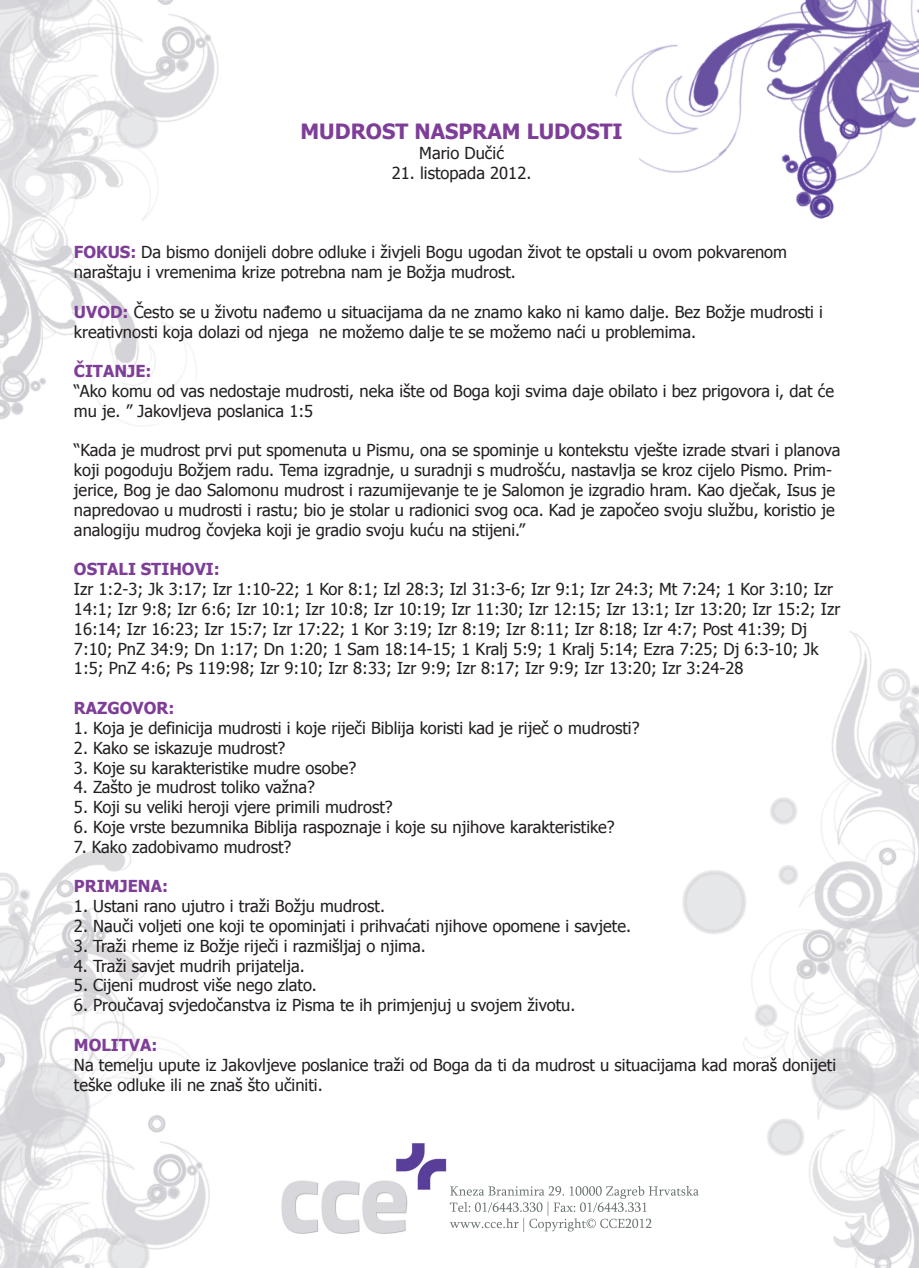
<style>
.page{position:relative;width:919px;height:1268px;background:#fff}
.page>*{position:absolute;margin:0;border:0;box-sizing:border-box;transform-origin:0 0}
.t1{font:700 21px "Tahoma";color:#7e3e98}
.t2{font:16.5px/19.8px "Tahoma";color:#231f20}
.t3{font:700 16.5px "Tahoma";color:#7e3e98}
.s1{font-weight:700;color:#7e3e98}
</style>
<div class="page">
<img style="left:0;top:0;width:918px;height:1267px">
<svg style="left:449px;top:1185px;width:249px;height:46px"></svg>
<p class="t1" style="left:300px;top:117px;width:323px">MUDROST NASPRAM LUDOSTI</p>
<p class="t2" style="left:419px;top:143px;width:86px">Mario Dučić</p>
<p class="t2" style="left:392px;top:162px;width:141px">21. listopada 2012.</p>
<p class="t2" style="left:74px;top:242px;width:714px"><span class="s1">FOKUS:</span> Da bismo donijeli dobre odluke i živjeli Bogu ugodan život te opstali u ovom pokvarenom naraštaju i vremenima krize potrebna nam je Božja mudrost.</p>
<p class="t2" style="left:74px;top:301px;width:750px"><span class="s1">UVOD:</span> Često se u životu nađemo u situacijama da ne znamo kako ni kamo dalje. Bez Božje mudrosti i kreativnosti koja dolazi od njega ne možemo dalje te se možemo naći u problemima.</p>
<p class="t3" style="left:74px;top:359px;width:79px">ČITANJE:</p>
<p class="t2" style="left:74px;top:380px;width:761px">“Ako komu od vas nedostaje mudrosti, neka ište od Boga koji svima daje obilato i bez prigovora i, dat će mu je. ” Jakovljeva poslanica 1:5</p>
<p class="t2" style="left:74px;top:440px;width:767px">“Kada je mudrost prvi put spomenuta u Pismu, ona se spominje u kontekstu vješte izrade stvari i planova koji pogoduju Božjem radu. Tema izgradnje, u suradnji s mudrošću, nastavlja se kroz cijelo Pismo. Prim&shy;jerice, Bog je dao Salomonu mudrost i razumijevanje te je Salomon je izgradio hram. Kao dječak, Isus je napredovao u mudrosti i rastu; bio je stolar u radionici svog oca. Kad je započeo svoju službu, koristio je analogiju mudrog čovjeka koji je gradio svoju kuću na stijeni.”</p>
<p class="t3" style="left:74px;top:557px;width:147px">OSTALI STIHOVI:</p>
<p class="t2" style="left:74px;top:578px;width:767px">Izr 1:2-3; Jk 3:17; Izr 1:10-22; 1 Kor 8:1; Izl 28:3; Izl 31:3-6; Izr 9:1; Izr 24:3; Mt 7:24; 1 Kor 3:10; Izr 14:1; Izr 9:8; Izr 6:6; Izr 10:1; Izr 10:8; Izr 10:19; Izr 11:30; Izr 12:15; Izr 13:1; Izr 13:20; Izr 15:2; Izr 16:14; Izr 16:23; Izr 15:7; Izr 17:22; 1 Kor 3:19; Izr 8:19; Izr 8:11; Izr 8:18; Izr 4:7; Post 41:39; Dj 7:10; PnZ 34:9; Dn 1:17; Dn 1:20; 1 Sam 18:14-15; 1 Kralj 5:9; 1 Kralj 5:14; Ezra 7:25; Dj 6:3-10; Jk 1:5; PnZ 4:6; Ps 119:98; Izr 9:10; Izr 8:33; Izr 9:9; Izr 8:17; Izr 9:9; Izr 13:20; Izr 3:24-28</p>
<p class="t3" style="left:74px;top:696px;width:102px">RAZGOVOR:</p>
<p class="t2" style="left:74px;top:717px;width:567px">1. Koja je definicija mudrosti i koje riječi Biblija koristi kad je riječ o mudrosti?</p>
<p class="t2" style="left:74px;top:737px;width:213px">2. Kako se iskazuje mudrost?</p>
<p class="t2" style="left:74px;top:756px;width:284px">3. Koje su karakteristike mudre osobe?</p>
<p class="t2" style="left:74px;top:776px;width:242px">4. Zašto je mudrost toliko važna?</p>
<p class="t2" style="left:74px;top:796px;width:320px">5. Koji su veliki heroji vjere primili mudrost?</p>
<p class="t2" style="left:74px;top:816px;width:542px">6. Koje vrste bezumnika Biblija raspoznaje i koje su njihove karakteristike?</p>
<p class="t2" style="left:74px;top:836px;width:219px">7. Kako zadobivamo mudrost?</p>
<p class="t3" style="left:74px;top:874px;width:95px">PRIMJENA:</p>
<p class="t2" style="left:74px;top:895px;width:312px">1. Ustani rano ujutro i traži Božju mudrost.</p>
<p class="t2" style="left:74px;top:915px;width:558px">2. Nauči voljeti one koji te opominjati i prihvaćati njihove opomene i savjete.</p>
<p class="t2" style="left:74px;top:935px;width:353px">3. Traži rheme iz Božje riječi i razmišljaj o njima.</p>
<p class="t2" style="left:74px;top:954px;width:232px">4. Traži savjet mudrih prijatelja.</p>
<p class="t2" style="left:74px;top:974px;width:244px">5. Cijeni mudrost više nego zlato.</p>
<p class="t2" style="left:74px;top:994px;width:503px">6. Proučavaj svjedočanstva iz Pisma te ih primjenjuj u svojem životu.</p>
<p class="t3" style="left:74px;top:1033px;width:85px">MOLITVA:</p>
<p class="t2" style="left:74px;top:1053px;width:763px">Na temelju upute iz Jakovljeve poslanice traži od Boga da ti da mudrost u situacijama kad moraš donijeti teške odluke ili ne znaš što učiniti.</p>
</div>
